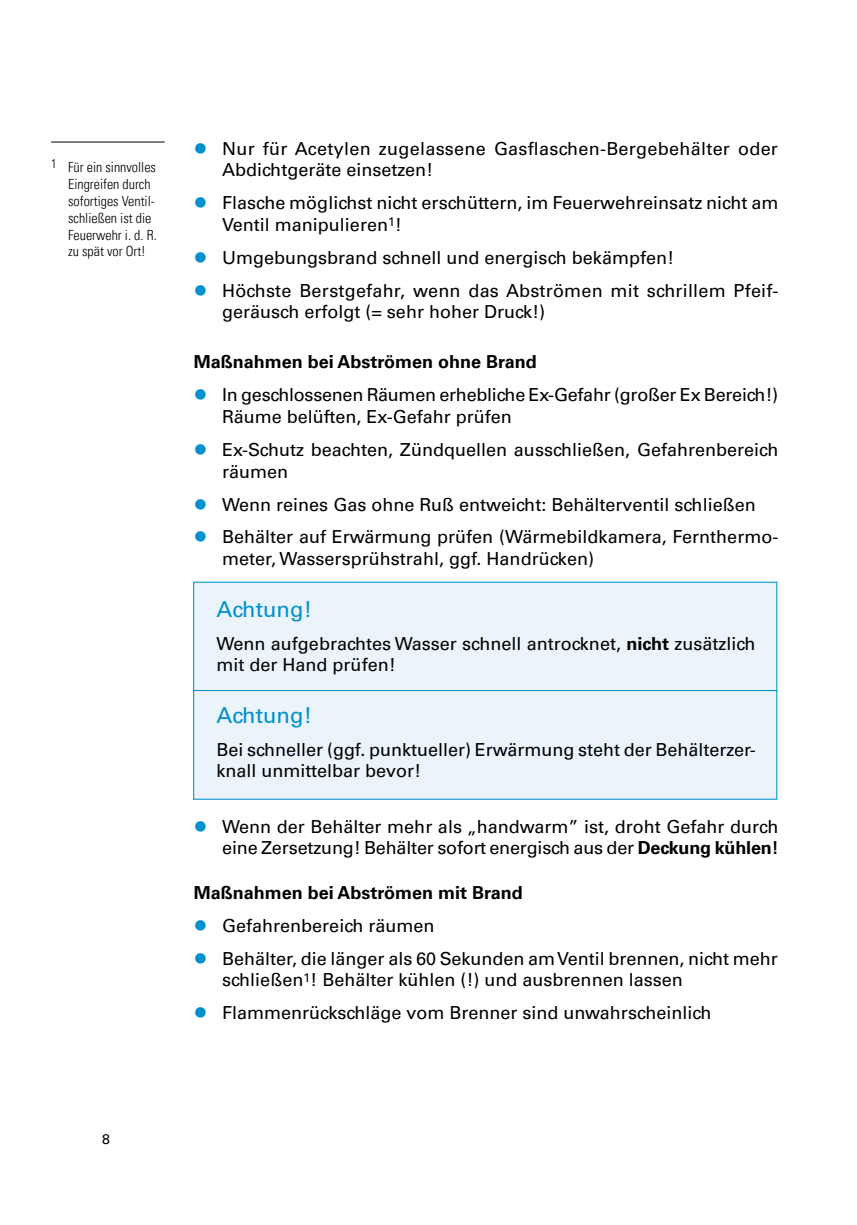
<style>
.page{position:relative;width:857px;height:1225px;background:#fff}
.page>*{position:absolute;margin:0;border:0;box-sizing:border-box;transform-origin:0 0}
.t1{font:22px "Univers LT Pro 55 Roman";color:#0090cf}
.t2{font:18px/21.6px "Univers LT Pro 55 Roman";color:#000}
.t3{font:700 18px "Univers LT Pro 65";color:#000}
.t4{font:300 condensed 14px/16.8px "Univers LT Pro";color:#000}
.t5{font:14px "Univers LT Pro 55 Roman";color:#000}
.s1{font-family:"Univers LT Pro 65";font-weight:700}
</style>
<div class="page">
<div style="left:193px;top:581px;width:584px;height:110px;background:#ebf4fa;border:1px solid #0090cf"></div>
<div style="left:193px;top:690px;width:584px;height:109px;background:#ebf4fa;border:1px solid #0090cf"></div>
<hr style="left:51px;top:142px;width:113px;height:1px;background:#000">
<p class="t4" style="left:68px;top:158px;width:90px;text-indent:-17px"><sup>1</sup> Für ein sinnvolles<br>Eingreifen durch sofortiges Ventil&shy;schließen ist die<br>Feuerwehr i. d. R. zu spät vor Ort!</p>
<p class="t2" style="left:222px;top:137px;width:557px">Nur für Acetylen zugelassene Gasflaschen-Bergebehälter oder<br>Abdichtgeräte einsetzen!</p>
<p class="t2" style="left:222px;top:191px;width:557px">Flasche möglichst nicht erschüttern, im Feuerwehreinsatz nicht am<br>Ventil manipulieren<sup>1</sup>!</p>
<p class="t2" style="left:222px;top:240px;width:557px;line-height:33px">Umgebungsbrand schnell und energisch bekämpfen!<br>Höchste Berstgefahr, wenn das Abströmen mit schrillem Pfeif-</p>
<p class="t2" style="left:222px;top:300px;width:324px">geräusch erfolgt (= sehr hoher Druck!)</p>
<p class="t3" style="left:194px;top:349px;width:344px">Maßnahmen bei Abströmen ohne Brand</p>
<p class="t2" style="left:222px;top:383px;width:557px">In geschlossenen Räumen erhebliche Ex-Gefahr (großer Ex Bereich!)<br>Räume belüften, Ex-Gefahr prüfen</p>
<p class="t2" style="left:222px;top:438px;width:557px">Ex-Schutz beachten, Zündquellen ausschließen, Gefahrenbereich räumen</p>
<p class="t2" style="left:222px;top:487px;width:557px;line-height:33px">Wenn reines Gas ohne Ruß entweicht: Behälterventil schließen<br>Behälter auf Erwärmung prüfen (Wärmebildkamera, Fernthermo-</p>
<p class="t2" style="left:222px;top:547px;width:373px">meter, Wassersprühstrahl, ggf. Handrücken)</p>
<p class="t1" style="left:216px;top:593px;width:97px">Achtung!</p>
<p class="t2" style="left:216px;top:631px;width:540px">Wenn aufgebrachtes Wasser schnell antrocknet, <span class="s1">nicht</span> zusätzlich mit der Hand prüfen!</p>
<p class="t1" style="left:216px;top:699px;width:97px">Achtung!</p>
<p class="t2" style="left:216px;top:737px;width:540px">Bei schneller (ggf. punktueller) Erwärmung steht der Behälterzer&shy;knall unmittelbar bevor!</p>
<p class="t2" style="left:222px;top:815px;width:557px">Wenn der Behälter mehr als „handwarm” ist, droht Gefahr durch eine Zersetzung! Behälter sofort energisch aus der <span class="s1">Deckung kühlen!</span></p>
<p class="t3" style="left:194px;top:879px;width:330px">Maßnahmen bei Abströmen mit Brand</p>
<p class="t2" style="left:222px;top:908px;width:557px;line-height:33px">Gefahrenbereich räumen<br>Behälter, die länger als 60 Sekunden am Ventil brennen, nicht mehr</p>
<p class="t2" style="left:222px;top:962px;width:490px;line-height:33px">schließen<sup>1</sup>! Behälter kühlen (!) und ausbrennen lassen<br>Flammenrückschläge vom Brenner sind unwahrscheinlich</p>
<p class="t5" style="left:102px;top:1129px;width:9px">8</p>
</div>
